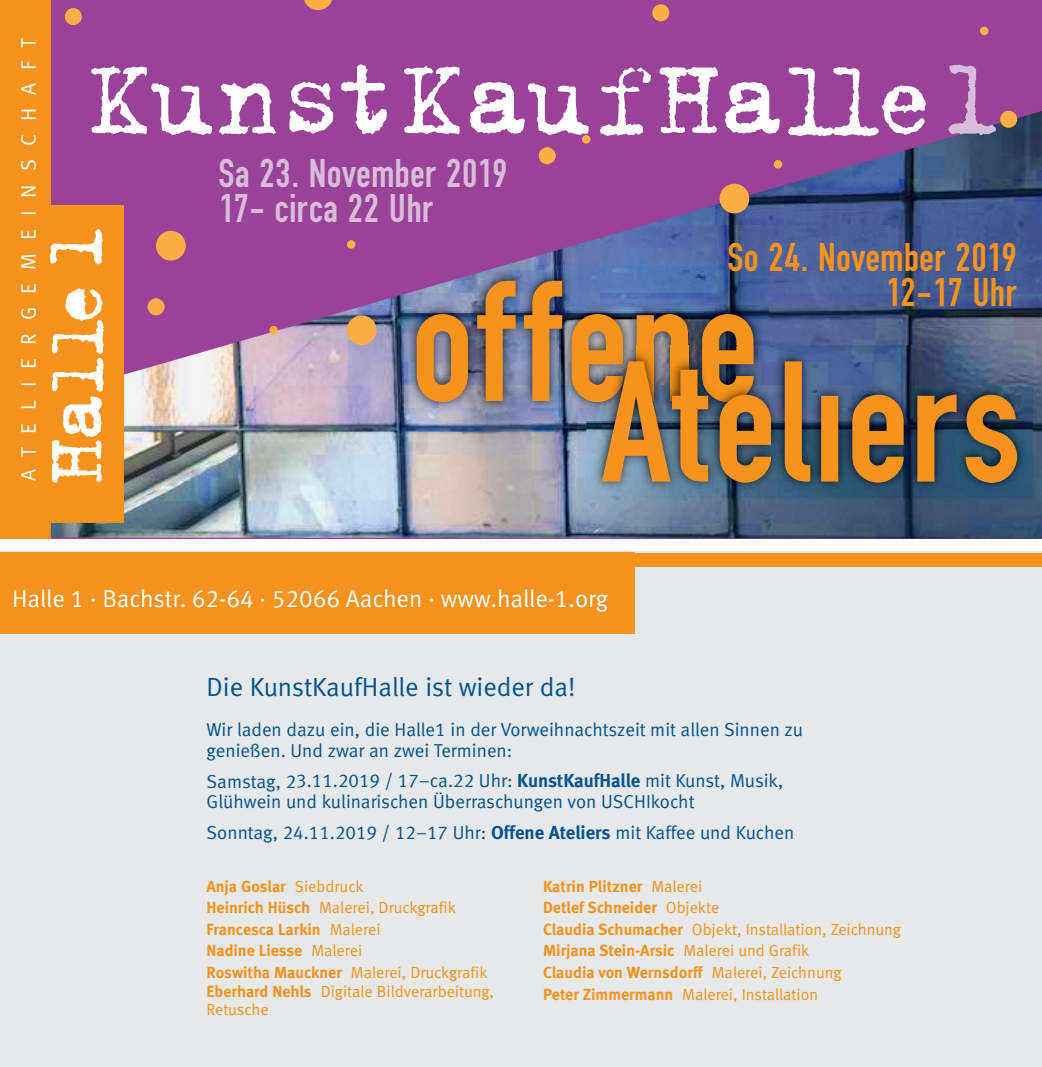
<style>
.page{position:relative;width:1042px;height:1067px;background:#fff}
.page>*{position:absolute;margin:0;border:0;box-sizing:border-box;transform-origin:0 0}
.t1{font:116.02px "Trixie";color:#fff}
.t2{font:42px/35px "Fette Eng D";color:#d7bdda}
.t3{font:42px/35px "Fette Eng D";color:#f7931d;text-align:right}
.t4{font:26.25px "Meta Normal LF";color:#00548e}
.t5{font:24.32px "Meta Normal LF";color:#fff}
.t6{font:21px "Meta Normal LF";letter-spacing:.625em;color:#fff}
.t7{font:18.72px/20.7px "Meta Normal LF";color:#00548e}
.t8{font:16.1px/18.7px "Meta Normal LF";color:#f7931d}
.t9{font:16.1px/21.5px "Meta Bold LF";color:#f7931d}
.s1{color:#d7bdda}
.s2{font-family:"Meta Bold LF"}
.s3{font-family:"Meta Normal LF"}
</style>
<div class="page">
<div style="left:0;top:551px;width:1042px;height:516px;background:#e7e8e9"></div>
<div style="left:0;top:0;width:1042px;height:538px;background:#9a4198"></div>
<img style="left:50px;top:108px;width:992px;height:430px">
<img style="left:401px;top:265px;width:368px;height:152px">
<img style="left:417px;top:281px;width:336px;height:121px">
<img style="left:586px;top:346px;width:446px;height:152px">
<img style="left:702px;top:346px;width:51px;height:15px">
<img style="left:671px;top:346px;width:17px;height:15px">
<img style="left:637px;top:346px;width:17px;height:15px">
<img style="left:586px;top:346px;width:37px;height:56px">
<svg style="left:602px;top:361px;width:415px;height:122px"></svg>
<div style="left:156px;top:231px;width:30px;height:29px;background:#fbae44;border-radius:50%"></div>
<div style="left:1000px;top:111px;width:17px;height:17px;background:#fbae44;border-radius:50%"></div>
<svg style="left:304px;top:0;width:28px;height:10px"></svg>
<div style="left:719px;top:184px;width:30px;height:29px;background:#fbae44;border-radius:50%"></div>
<div style="left:347px;top:315px;width:29px;height:30px;background:#fbae44;border-radius:50%"></div>
<div style="left:652px;top:4px;width:17px;height:17px;background:#fbae44;border-radius:50%"></div>
<div style="left:65px;top:8px;width:17px;height:17px;background:#fbae44;border-radius:50%"></div>
<div style="left:147px;top:298px;width:18px;height:17px;background:#fbae44;border-radius:50%"></div>
<div style="left:539px;top:147px;width:17px;height:17px;background:#fbae44;border-radius:50%"></div>
<div style="left:582px;top:135px;width:8px;height:9px;background:#fbae44;border-radius:50%"></div>
<div style="left:269px;top:326px;width:9px;height:8px;background:#fbae44;border-radius:50%"></div>
<div style="left:980px;top:27px;width:8px;height:8px;background:#fbae44;border-radius:50%"></div>
<div style="left:347px;top:240px;width:8px;height:9px;background:#fbae44;border-radius:50%"></div>
<div style="left:774px;top:160px;width:8px;height:9px;background:#fbae44;border-radius:50%"></div>
<div style="left:0;top:0;width:50px;height:538px;background:#f7931d"></div>
<div style="left:41px;top:205px;width:82px;height:318px;background:#f7931d"></div>
<img style="left:49px;top:229px;width:55px;height:254px">
<div style="left:0;top:553px;width:635px;height:81px;background:#f7931d"></div>
<div style="left:0;top:553px;width:1042px;height:13px;background:#f7931d"></div>
<p class="t6" style="left:22px;top:480px;width:443px;rotate:-90deg">ATELIERGEMEINSCHAFT</p>
<h1 class="t1" style="left:88px;top:25px;width:914px">KunstKaufHalle<span class="s1">1</span></h1>
<h2 class="t2" style="left:218px;top:155px;width:291px">Sa 23. November 2019<br>17- circa 22 Uhr</h2>
<h2 class="t3" style="left:727px;top:239px;width:291px">So 24. November 2019<br>12-17 Uhr</h2>
<p class="t5" style="left:12px;top:590px;width:597px">Halle 1 · Bachstr. 62-64 · 52066 Aachen · www.halle-1.org</p>
<h3 class="t4" style="left:207px;top:677px;width:370px">Die KunstKaufHalle ist wieder da!</h3>
<p class="t7" style="left:207px;top:721px;width:598px">Wir laden dazu ein, die Halle1 in der Vorweihnachtszeit mit allen Sinnen zu genießen. Und zwar an zwei Terminen:</p>
<p class="t7" style="left:207px;top:772px;width:578px">Samstag, 23.11.2019 / 17–ca.22 Uhr: <span class="s2">KunstKaufHalle</span> mit Kunst, Musik,<br>Glühwein und kulinarischen Überraschungen von USCHIkocht</p>
<p class="t7" style="left:207px;top:823px;width:589px">Sonntag, 24.11.2019 / 12–17 Uhr: <span class="s2">Offene Ateliers</span> mit Kaffee und Kuchen</p>
<p class="t9" style="left:206px;top:876px;width:158px">Anja Goslar <span class="s3">Siebdruck</span></p>
<p class="t8" style="left:206px;top:899px;width:251px"><span class="s2">Heinrich Hüsch</span> Malerei, Druckgrafik</p>
<p class="t9" style="left:206px;top:920px;width:176px">Francesca Larkin <span class="s3">Malerei<br></span>Nadine Liesse <span class="s3">Malerei</span></p>
<p class="t8" style="left:206px;top:964px;width:289px"><span class="s2">Roswitha Mauckner</span> Malerei, Druckgrafik<br><span class="s2">Eberhard Nehls</span> Digitale Bildverarbeitung,<br>Retusche</p>
<p class="t9" style="left:543px;top:876px;width:178px">Katrin Plitzner <span class="s3">Malerei<br></span>Detlef Schneider <span class="s3">Objekte</span></p>
<p class="t8" style="left:543px;top:921px;width:359px"><span class="s2">Claudia Schumacher</span> Objekt, Installation, Zeichnung</p>
<p class="t9" style="left:543px;top:941px;width:300px">Mirjana Stein-Arsic <span class="s3">Malerei und Grafik<br></span>Claudia von Wernsdorff <span class="s3">Malerei, Zeichnung</span></p>
<p class="t8" style="left:543px;top:986px;width:277px"><span class="s2">Peter Zimmermann</span> Malerei, Installation</p>
</div>
